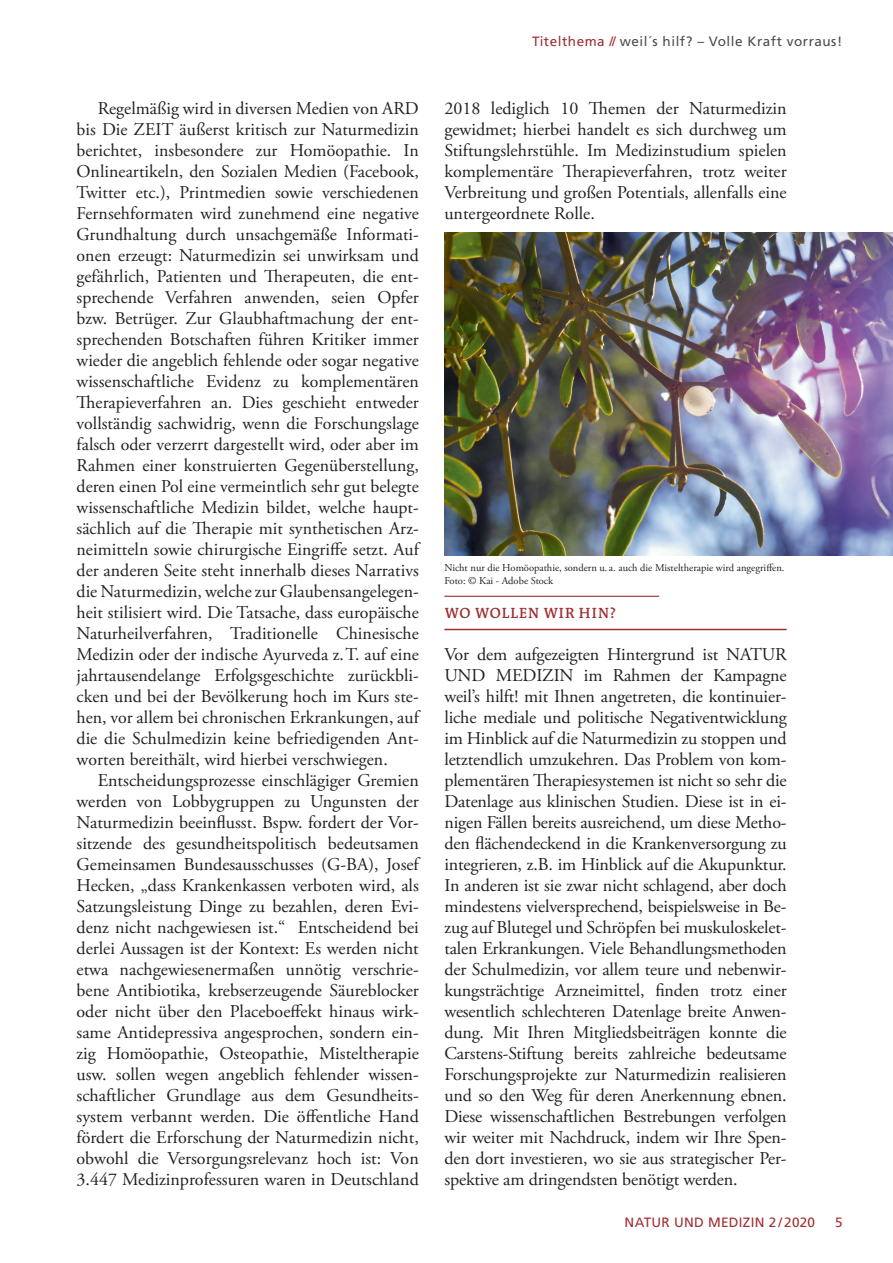
<style>
.page{position:relative;width:893px;height:1263px;background:#fff}
.page>*{position:absolute;margin:0;border:0;box-sizing:border-box;transform-origin:0 0}
.t1{font:18px/21px "Adobe Garamond Pro";color:#231f20;text-align:justify}
.t2{font:600 15px "The Antiqua B W6";letter-spacing:.06em;color:#9f2f32}
.t3{font:13.5px "Frutiger";letter-spacing:.04em;color:#4b4c4d}
.t4{font:13.5px "Frutiger";letter-spacing:.02em;color:#9f2f32}
.t5{font:10.5px/13.5px "Adobe Garamond Pro";color:#231f20}
.s1{color:#9f2f32}
</style>
<div class="page">
<hr style="left:444px;top:596px;width:215px;height:1px;background:#9f2f32">
<hr style="left:444px;top:629px;width:343px;height:1px;background:#9f2f32">
<img style="left:444px;top:233px;width:449px;height:323px">
<p class="t1" style="left:77px;top:98px;width:344px;text-indent:21px">Regelmäßig wird in diversen Medien von ARD bis Die ZEIT äußerst kritisch zur Naturmedizin berichtet, insbesondere zur Homöopathie. In Onlineartikeln, den Sozialen Medien (Facebook, Twitter etc.), Printmedien sowie verschiedenen Fernsehformaten wird zunehmend eine negative Grundhaltung durch unsachgemäße Informati&shy;onen erzeugt: Naturmedizin sei unwirksam und gefährlich, Patienten und Therapeuten, die ent&shy;sprechende Verfahren anwenden, seien Opfer bzw. Betrüger. Zur Glaubhaftmachung der ent&shy;sprechenden Botschaften führen Kritiker immer wieder die angeblich fehlende oder sogar negative wissenschaftliche Evidenz zu komplementären Therapieverfahren an. Dies geschieht entweder vollständig sachwidrig, wenn die Forschungslage falsch oder verzerrt dargestellt wird, oder aber im Rahmen einer konstruierten Gegenüberstellung, deren einen Pol eine vermeintlich sehr gut belegte wissenschaftliche Medizin bildet, welche haupt&shy;sächlich auf die Therapie mit synthetischen Arz&shy;neimitteln sowie chirurgische Eingriffe setzt. Auf der anderen Seite steht innerhalb dieses Narrativs die Naturmedizin, welche zur Glaubensangelegen&shy;heit stilisiert wird. Die Tatsache, dass europäische Naturheilverfahren, Traditionelle Chinesische Medizin oder der indische Ayurveda z.T. auf eine jahrtausendelange Erfolgsgeschichte zurückbli&shy;cken und bei der Bevölkerung hoch im Kurs ste&shy;hen, vor allem bei chronischen Erkrankungen, auf die die Schulmedizin keine befriedigenden Ant&shy;worten bereithält, wird hierbei verschwiegen.</p>
<p class="t1" style="left:77px;top:770px;width:344px;text-indent:21px">Entscheidungsprozesse einschlägiger Gremien werden von Lobbygruppen zu Ungunsten der Naturmedizin beeinflusst. Bspw. fordert der Vor&shy;sitzende des gesundheitspolitisch bedeutsamen Gemeinsamen Bundesausschusses (G-BA), Josef Hecken, „dass Krankenkassen verboten wird, als Satzungsleistung Dinge zu bezahlen, deren Evi&shy;denz nicht nachgewiesen ist.“ Entscheidend bei derlei Aussagen ist der Kontext: Es werden nicht etwa nachgewiesenermaßen unnötig verschrie&shy;bene Antibiotika, krebserzeugende Säureblocker oder nicht über den Placeboeffekt hinaus wirk&shy;same Antidepressiva angesprochen, sondern ein&shy;zig Homöopathie, Osteopathie, Misteltherapie usw. sollen wegen angeblich fehlender wissen&shy;schaftlicher Grundlage aus dem Gesundheits&shy;system verbannt werden. Die öffentliche Hand fördert die Erforschung der Naturmedizin nicht, obwohl die Versorgungsrelevanz hoch ist: Von 3.447 Medizinprofessuren waren in Deutschland</p>
<p class="t3" style="left:532px;top:33px;width:312px"><span class="s1">Titelthema //</span> weil´s hilf? – Volle Kraft vorraus!</p>
<p class="t1" style="left:444px;top:98px;width:344px">2018 lediglich 10 Themen der Naturmedizin gewidmet; hierbei handelt es sich durchweg um Stiftungslehrstühle. Im Medizinstudium spielen komplementäre Therapieverfahren, trotz weiter Verbreitung und großen Potentials, allenfalls eine untergeordnete Rolle.</p>
<p class="t5" style="left:444px;top:561px;width:342px">Nicht nur die Homöopathie, sondern u. a. auch die Misteltherapie wird angegriffen.<br>Foto: © Kai - Adobe Stock</p>
<p class="t2" style="left:445px;top:603px;width:173px">WO WOLLEN WIR HIN?</p>
<p class="t1" style="left:444px;top:644px;width:344px">Vor dem aufgezeigten Hintergrund ist NATUR UND MEDIZIN im Rahmen der Kampagne weil’s hilft! mit Ihnen angetreten, die kontinuier&shy;liche mediale und politische Negativentwicklung im Hinblick auf die Naturmedizin zu stoppen und letztendlich umzukehren. Das Problem von kom&shy;plementären Therapiesystemen ist nicht so sehr die Datenlage aus klinischen Studien. Diese ist in ei&shy;nigen Fällen bereits ausreichend, um diese Metho&shy;den flächendeckend in die Krankenversorgung zu integrieren, z.B. im Hinblick auf die Akupunktur.<br>In anderen ist sie zwar nicht schlagend, aber doch mindestens vielversprechend, beispielsweise in Be&shy;zug auf Blutegel und Schröpfen bei muskuloskelet&shy;talen Erkrankungen. Viele Behandlungsmethoden der Schulmedizin, vor allem teure und nebenwir&shy;kungsträchtige Arzneimittel, finden trotz einer wesentlich schlechteren Datenlage breite Anwen&shy;dung. Mit Ihren Mitgliedsbeiträgen konnte die Carstens-Stiftung bereits zahlreiche bedeutsame Forschungsprojekte zur Naturmedizin realisieren und so den Weg für deren Anerkennung ebnen.<br>Diese wissenschaftlichen Bestrebungen verfolgen wir weiter mit Nachdruck, indem wir Ihre Spen&shy;den dort investieren, wo sie aus strategischer Per&shy;spektive am dringendsten benötigt werden.</p>
<p class="t4" style="left:625px;top:1214px;width:192px">NATUR UND MEDIZIN 2 / 2020</p>
<p class="t4" style="left:835px;top:1214px;width:9px">5</p>
</div>
